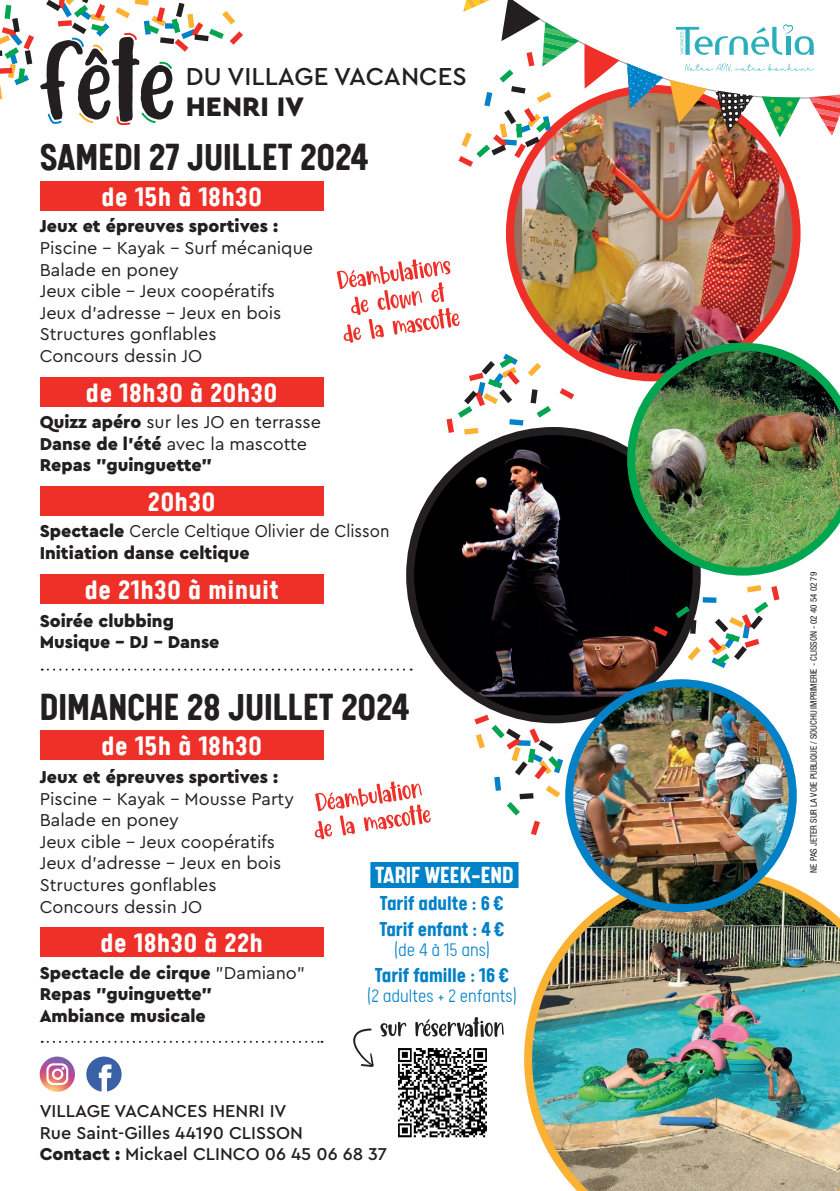
<style>
.page{position:relative;width:840px;height:1191px;background:#fff}
.page>*{position:absolute;margin:0;border:0;box-sizing:border-box;transform-origin:0 0}
.t1{font:700 42px "Calps";color:#231f20}
.t2{font:700 30px "Calps";letter-spacing:.03em;color:#fff}
.t3{font:900 28px "Cera Pro";color:#231f20}
.t4{font:700 26px "Calps";color:#fff}
.t5{font:500 25.6px "Cera Pro";color:#231f20}
.t6{font:700 22.4px/26px "Calps";color:#0081c8}
.t7{font:300 20.2px "Calps";color:#0081c8}
.t8{font:900 18px/21.6px "Cera Pro";color:#231f20}
.t9{font:18px/21.6px "Cera Pro";color:#231f20}
.t10{font:500 18px/21.6px "Cera Pro";color:#231f20}
.t11{font:condensed 9px "Helvetica Neue";color:#231f20}
.s1{font-weight:400}
.s2{font-weight:900}
</style>
<div class="page">
<div style="left:40px;top:181px;width:283px;height:30px;background:#ef3028"></div>
<div style="left:40px;top:730px;width:283px;height:30px;background:#ef3028"></div>
<div style="left:40px;top:377px;width:283px;height:29px;background:#ef3028"></div>
<div style="left:40px;top:927px;width:283px;height:30px;background:#ef3028"></div>
<div style="left:40px;top:486px;width:283px;height:30px;background:#ef3028"></div>
<div style="left:40px;top:574px;width:283px;height:29px;background:#ef3028"></div>
<img style="left:410px;top:431px;width:285px;height:288px;border-radius:137px">
<img style="left:524px;top:886px;width:315px;height:305px">
<img style="left:522px;top:121px;width:261px;height:256px">
<img style="left:569px;top:683px;width:223px;height:225px">
<div style="left:565px;top:679px;width:231px;height:233px;border:8px solid #0081c8;border-radius:50%"></div>
<img style="left:626px;top:343px;width:213px;height:232px">
<svg style="left:336px;top:259px;width:123px;height:84px"></svg>
<svg style="left:647px;top:580px;width:133px;height:92px"></svg>
<svg style="left:446px;top:349px;width:134px;height:89px"></svg>
<svg style="left:474px;top:710px;width:93px;height:126px"></svg>
<svg style="left:42px;top:668px;width:369px;height:2px"></svg>
<svg style="left:42px;top:1040px;width:280px;height:2px"></svg>
<svg style="left:578px;top:24px;width:236px;height:97px"></svg>
<svg style="left:761px;top:96px;width:39px;height:41px"></svg>
<svg style="left:783px;top:122px;width:7px;height:7px"></svg>
<svg style="left:626px;top:63px;width:36px;height:45px"></svg>
<svg style="left:714px;top:90px;width:39px;height:43px"></svg>
<svg style="left:734px;top:116px;width:7px;height:6px"></svg>
<svg style="left:458px;top:0;width:120px;height:172px"></svg>
<svg style="left:584px;top:44px;width:35px;height:45px"></svg>
<svg style="left:669px;top:80px;width:37px;height:43px;background:#d39d53"></svg>
<svg style="left:808px;top:94px;width:31px;height:42px"></svg>
<div style="left:370px;top:862px;width:148px;height:26px;background:#0081c8"></div>
<svg style="left:684px;top:63px;width:129px;height:8px"></svg>
<svg style="left:675px;top:25px;width:138px;height:30px"></svg>
<svg style="left:380px;top:1017px;width:123px;height:20px"></svg>
<img style="left:398px;top:1048px;width:89px;height:90px">
<svg style="left:353px;top:1028px;width:20px;height:39px"></svg>
<svg style="left:0;top:0;width:243px;height:126px"></svg>
<svg style="left:314px;top:781px;width:116px;height:58px"></svg>
<svg style="left:40px;top:1056px;width:35px;height:35px"></svg>
<svg style="left:86px;top:1056px;width:35px;height:35px"></svg>
<h3 class="t5" style="left:186px;top:59px;width:282px">DU VILLAGE VACANCES</h3>
<h3 class="t3" style="left:186px;top:88px;width:119px">Henri IV</h3>
<h1 class="t1" style="left:40px;top:132px;width:330px">SAMEDI 27 JUILLET 2024</h1>
<h2 class="t2" style="left:101px;top:178px;width:162px">de 15h à 18h30</h2>
<p class="t8" style="left:40px;top:215px;width:240px">Jeux et épreuves sportives :</p>
<p class="t9" style="left:40px;top:236px;width:275px">Piscine - Kayak - Surf mécanique<br>Balade en poney<br>Jeux cible - Jeux coopératifs<br>Jeux d'adresse - Jeux en bois<br>Structures gonflables<br>Concours dessin JO</p>
<h2 class="t2" style="left:86px;top:374px;width:193px">de 18h30 à 20h30</h2>
<p class="t8" style="left:40px;top:410px;width:283px">Quizz apéro <span class="s1">sur les JO en terrasse<br></span>Danse de l'été <span class="s1">avec la mascotte<br></span>Repas "guinguette"</p>
<h2 class="t2" style="left:148px;top:483px;width:68px">20h30</h2>
<p class="t8" style="left:40px;top:520px;width:351px">Spectacle <span class="s1">Cercle Celtique Olivier de Clisson<br></span>Initiation danse celtique</p>
<h2 class="t2" style="left:85px;top:571px;width:195px">de 21h30 à minuit</h2>
<p class="t11" style="left:808px;top:872px;width:302px;rotate:-90deg">NE PAS JETER SUR LA VOIE PUBLIQUE / SOUCHU IMPRIMERIE - CLISSON - 02 40 54 02 79</p>
<p class="t8" style="left:40px;top:609px;width:181px">Soirée clubbing<br>Musique - DJ - Danse</p>
<h1 class="t1" style="left:40px;top:681px;width:371px">DIMANCHE 28 JUILLET 2024</h1>
<h2 class="t2" style="left:101px;top:727px;width:162px">de 15h à 18h30</h2>
<p class="t8" style="left:40px;top:765px;width:240px">Jeux et épreuves sportives :</p>
<p class="t9" style="left:40px;top:787px;width:256px">Piscine - Kayak - Mousse Party<br>Balade en poney<br>Jeux cible - Jeux coopératifs<br>Jeux d'adresse - Jeux en bois<br>Structures gonflables<br>Concours dessin JO</p>
<h3 class="t4" style="left:375px;top:859px;width:140px">TARIF WEEK-END</h3>
<p class="t6" style="left:379px;top:889px;width:127px">Tarif adulte : 6€<br>Tarif enfant : 4€</p>
<p class="t7" style="left:394px;top:938px;width:97px">(de 4 à 15 ans)</p>
<p class="t6" style="left:374px;top:961px;width:136px">Tarif famille : 16€</p>
<p class="t7" style="left:367px;top:984px;width:151px">(2 adultes + 2 enfants)</p>
<h2 class="t2" style="left:100px;top:925px;width:164px">de 18h30 à 22h</h2>
<p class="t8" style="left:40px;top:961px;width:267px">Spectacle de cirque <span class="s1">"Damiano"<br></span>Repas "guinguette"<br>Ambiance musicale</p>
<p class="t10" style="left:40px;top:1099px;width:23px">VILLAGE</p>
<p class="t10" style="left:40px;top:1099px;width:349px;text-indent:75px">VACANCES HEN RI IV<br>RUE SAINT-GILLES 44190 CLISSON<br><span class="s2">Contact :</span> MICKAEL CLINCO 06 45 06 68 37</p>
</div>
